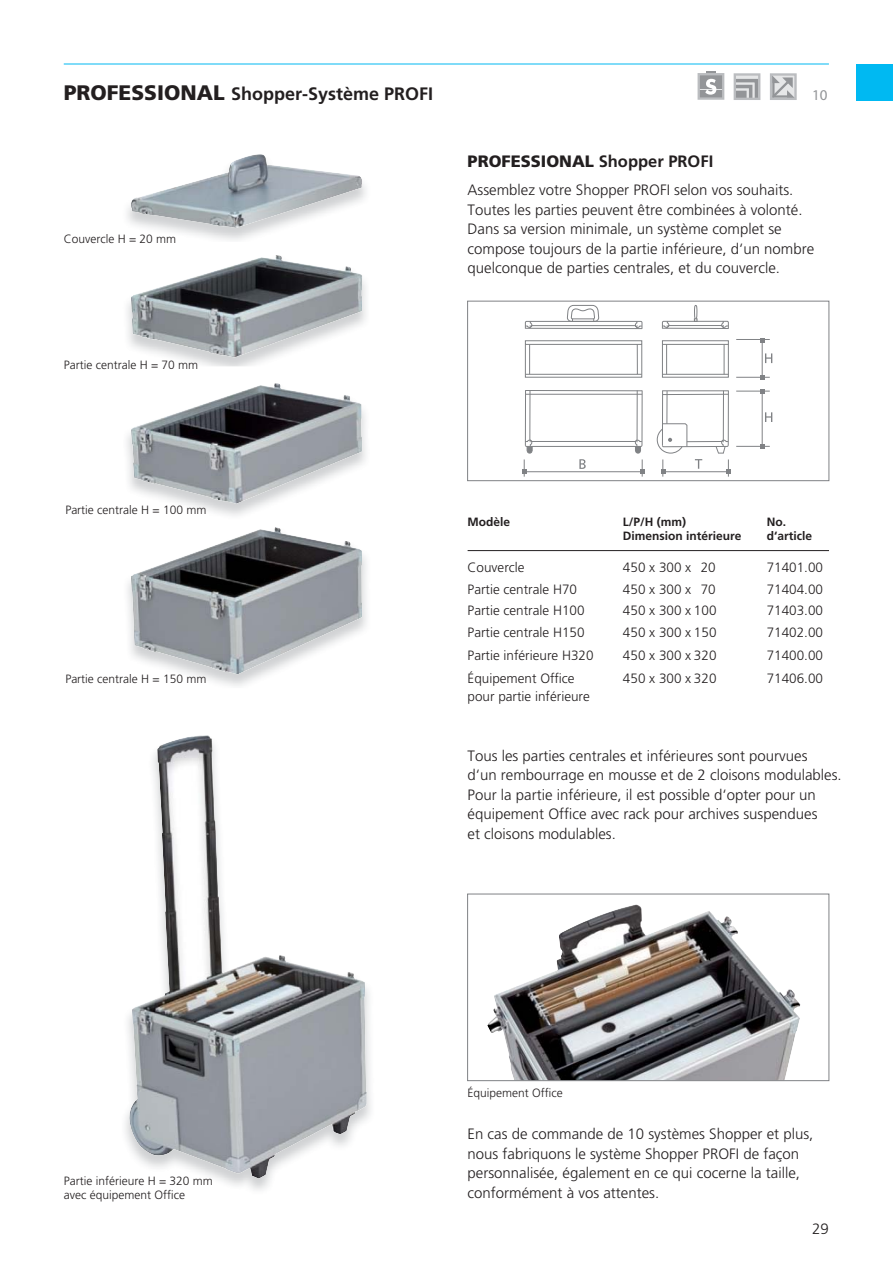
<style>
.page{position:relative;width:893px;height:1263px;background:#fff}
.page>*{position:absolute;margin:0;border:0;box-sizing:border-box;transform-origin:0 0}
.t1{font:700 18px "Frutiger LT Std";color:#231f20}
.t2{font:900 16.5px "Frutiger LT Std";color:#231f20}
.t3{font:300 15px/19.5px "Frutiger LT Std";color:#231f20}
.t4{font:15px "Fruti Bol";color:#939598}
.t5{font:300 13.5px "Frutiger LT Std";color:#231f20}
.t6{font:300 12px/14.4px "Frutiger LT Std";color:#231f20}
.t7{font:700 12px/14.4px "Frutiger LT Std";color:#231f20}
.s1{font-weight:900;font-size:21px}
.s2{font-weight:700}
.s3{color:#fff}
</style>
<div class="page">
<div style="left:856px;top:64px;width:37px;height:36px;background:#00b9f2"></div>
<div style="left:735px;top:74px;width:24px;height:25px;background:#e6e7e8"></div>
<svg style="left:733px;top:77px;width:24px;height:23px"></svg>
<div style="left:734px;top:73px;width:26px;height:27px;border:2px solid #bbbdc0"></div>
<svg style="left:773px;top:76px;width:21px;height:21px"></svg>
<hr style="left:773px;top:95px;width:15px;height:3px;background:#939598">
<div style="left:770px;top:73px;width:27px;height:27px;border:2px solid #bbbdc0"></div>
<svg style="left:706px;top:71px;width:9px;height:2px"></svg>
<svg style="left:700px;top:80px;width:21px;height:10px"></svg>
<div style="left:699px;top:81px;width:24px;height:8px;background:#939598"></div>
<div style="left:699px;top:90px;width:24px;height:8px;background:#939598"></div>
<div style="left:699px;top:74px;width:24px;height:6px;background:#939598"></div>
<div style="left:697px;top:73px;width:27px;height:27px;border:2px solid #bbbdc0"></div>
<svg style="left:705px;top:79px;width:11px;height:16px"></svg>
<svg style="left:765px;top:353px;width:7px;height:10px"></svg>
<hr style="left:762px;top:338px;width:1px;height:40px;background:#808285">
<hr style="left:736px;top:339px;width:34px;height:1px;background:#808285">
<hr style="left:736px;top:377px;width:34px;height:1px;background:#808285">
<svg style="left:525px;top:340px;width:204px;height:38px"></svg>
<svg style="left:525px;top:305px;width:117px;height:23px"></svg>
<hr style="left:525px;top:328px;width:117px;height:1px;background:#808285">
<svg style="left:657px;top:390px;width:73px;height:87px"></svg>
<svg style="left:523px;top:390px;width:121px;height:87px"></svg>
<svg style="left:662px;top:305px;width:67px;height:24px"></svg>
<svg style="left:765px;top:412px;width:7px;height:10px"></svg>
<hr style="left:762px;top:390px;width:1px;height:57px;background:#808285">
<hr style="left:736px;top:391px;width:34px;height:1px;background:#808285">
<hr style="left:736px;top:446px;width:34px;height:1px;background:#808285">
<div style="left:467px;top:301px;width:362px;height:180px;border:1px solid #808285"></div>
<img style="left:487px;top:904px;width:313px;height:175px">
<div style="left:467px;top:894px;width:362px;height:187px;border:1px solid #808285"></div>
<img style="left:131px;top:155px;width:231px;height:73px">
<img style="left:131px;top:256px;width:231px;height:101px">
<img style="left:131px;top:384px;width:231px;height:120px">
<img style="left:131px;top:528px;width:231px;height:146px">
<img style="left:129px;top:736px;width:238px;height:442px">
<hr style="left:64px;top:64px;width:765px;height:1px;background:#00b9f2">
<hr style="left:468px;top:550px;width:361px;height:1px;background:#231f20">
<p class="t1" style="left:64px;top:86px;width:371px"><span class="s1">PROFESSIONAL</span> Shopper-Système PROFI</p>
<p class="t4" style="left:812px;top:86px;width:17px">10</p>
<p class="t6" style="left:64px;top:232px;width:114px">Couvercle H = 20 mm</p>
<p class="t6" style="left:64px;top:358px;width:136px">Partie centrale H = 70 mm</p>
<p class="t6" style="left:65px;top:503px;width:143px">Partie centrale H = 100 mm</p>
<p class="t6" style="left:65px;top:672px;width:143px">Partie centrale H = 150 mm</p>
<p class="t6" style="left:64px;top:1174px;width:151px">Partie inférieure H = 320 mm avec équipement Office</p>
<p class="t2" style="left:468px;top:152px;width:247px">PROFESSIONAL <span class="s2">Shopper PROFI</span></p>
<p class="t3" style="left:468px;top:181px;width:348px">Assemblez votre Shopper PROFI selon vos souhaits.<br>Toutes les parties peuvent être combinées à volonté.<br>Dans sa version minimale, un système complet se compose toujours de la partie inférieure, d‘un nombre quelconque de parties centrales, et du couvercle.</p>
<p class="t7" style="left:468px;top:515px;width:44px">Modèle</p>
<p class="t7" style="left:623px;top:515px;width:120px">L/P/H (mm)<br>Dimension intérieure</p>
<p class="t7" style="left:767px;top:515px;width:47px">No. d‘article</p>
<p class="t5" style="left:468px;top:561px;width:58px">Couvercle</p>
<p class="t5" style="left:623px;top:561px;width:94px">450 x 300 x <span class="s3">1</span>20</p>
<p class="t5" style="left:767px;top:561px;width:58px">71401.00</p>
<p class="t5" style="left:468px;top:583px;width:111px">Partie centrale H70</p>
<p class="t5" style="left:623px;top:583px;width:94px">450 x 300 x <span class="s3">1</span>70</p>
<p class="t5" style="left:767px;top:583px;width:58px">71404.00</p>
<p class="t5" style="left:468px;top:605px;width:118px">Partie centrale H100</p>
<p class="t5" style="left:623px;top:605px;width:95px">450 x 300 x 100</p>
<p class="t5" style="left:767px;top:605px;width:58px">71403.00</p>
<p class="t5" style="left:468px;top:627px;width:118px">Partie centrale H150</p>
<p class="t5" style="left:623px;top:627px;width:95px">450 x 300 x 150</p>
<p class="t5" style="left:767px;top:627px;width:58px">71402.00</p>
<p class="t5" style="left:468px;top:650px;width:127px">Partie inférieure H320</p>
<p class="t5" style="left:623px;top:650px;width:95px">450 x 300 x 320</p>
<p class="t5" style="left:767px;top:650px;width:58px">71400.00</p>
<p class="t5" style="left:468px;top:672px;width:108px">Équipement Office</p>
<p class="t5" style="left:623px;top:672px;width:95px">450 x 300 x 320</p>
<p class="t5" style="left:767px;top:672px;width:58px">71406.00</p>
<p class="t5" style="left:468px;top:690px;width:124px">pour partie inférieure</p>
<p class="t3" style="left:468px;top:746px;width:376px">Tous les parties centrales et inférieures sont pourvues<br>d‘un rembourrage en mousse et de 2 cloisons modulables.<br>Pour la partie inférieure, il est possible d‘opter pour un équipement Office avec rack pour archives suspendues<br>et cloisons modulables.</p>
<p class="t6" style="left:468px;top:1087px;width:97px">Équipement Office</p>
<p class="t3" style="left:468px;top:1125px;width:347px">En cas de commande de 10 systèmes Shopper et plus, nous fabriquons le système Shopper PROFI de façon personnalisée, également en ce qui cocerne la taille, conformément à vos attentes.</p>
<p class="t3" style="left:812px;top:1220px;width:18px">29</p>
</div>
